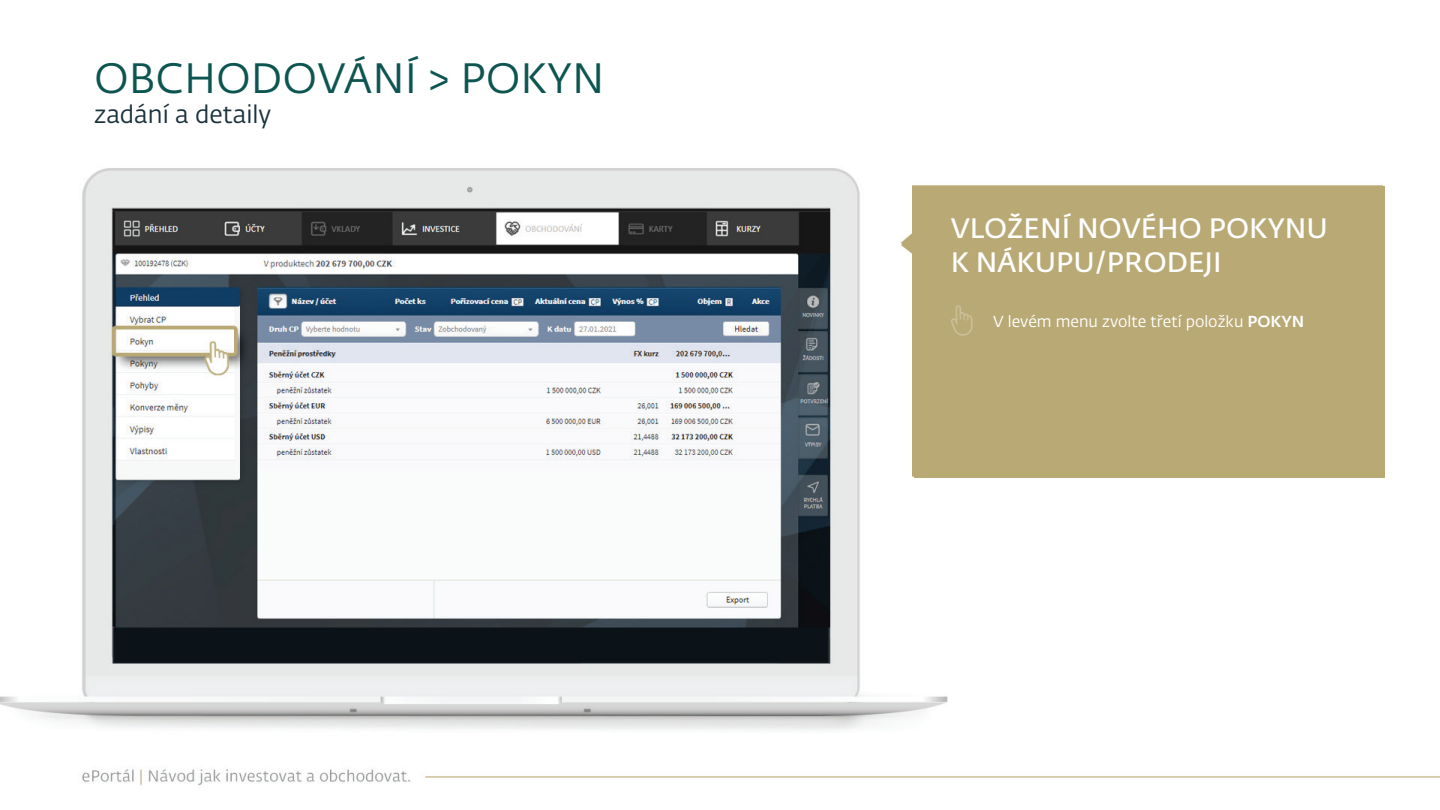
<style>
.page{position:relative;width:1440px;height:810px;background:#fff}
.page>*{position:absolute;margin:0;border:0;box-sizing:border-box;transform-origin:0 0}
.t1{font:42px "Fedra Sans Alt Std";color:#0d5550}
.t2{font:600 27.83px/33.4px "Fedra Sans Alt Std";color:#fff}
.t3{font:24.6px "Fedra Sans Alt Std";color:#1b323c}
.t4{font:15.75px "Fedra Sans Alt Std";color:#fff}
.s1{font-weight:500}
</style>
<div class="page">
<img style="left:0;top:168px;width:1440px;height:618px">
<div style="left:915px;top:187px;width:470px;height:291px;background:#b9a975"></div>
<svg style="left:901px;top:232px;width:14px;height:26px"></svg>
<svg style="left:951px;top:305px;width:22px;height:31px"></svg>
<h1 class="t1" style="left:94px;top:53px;width:512px">OBCHODOVÁNÍ &gt; POKYN</h1>
<p class="t3" style="left:94px;top:99px;width:179px">zadání a detaily</p>
<p class="t2" style="left:951px;top:212px;width:379px">VLOŽENÍ NOVÉHO POKYNU<br>K NÁKUPU/PRODEJI</p>
<p class="t4" style="left:993px;top:312px;width:313px">V levém menu zvolte třetí položku <span class="s1">POKYN</span></p>
</div>
